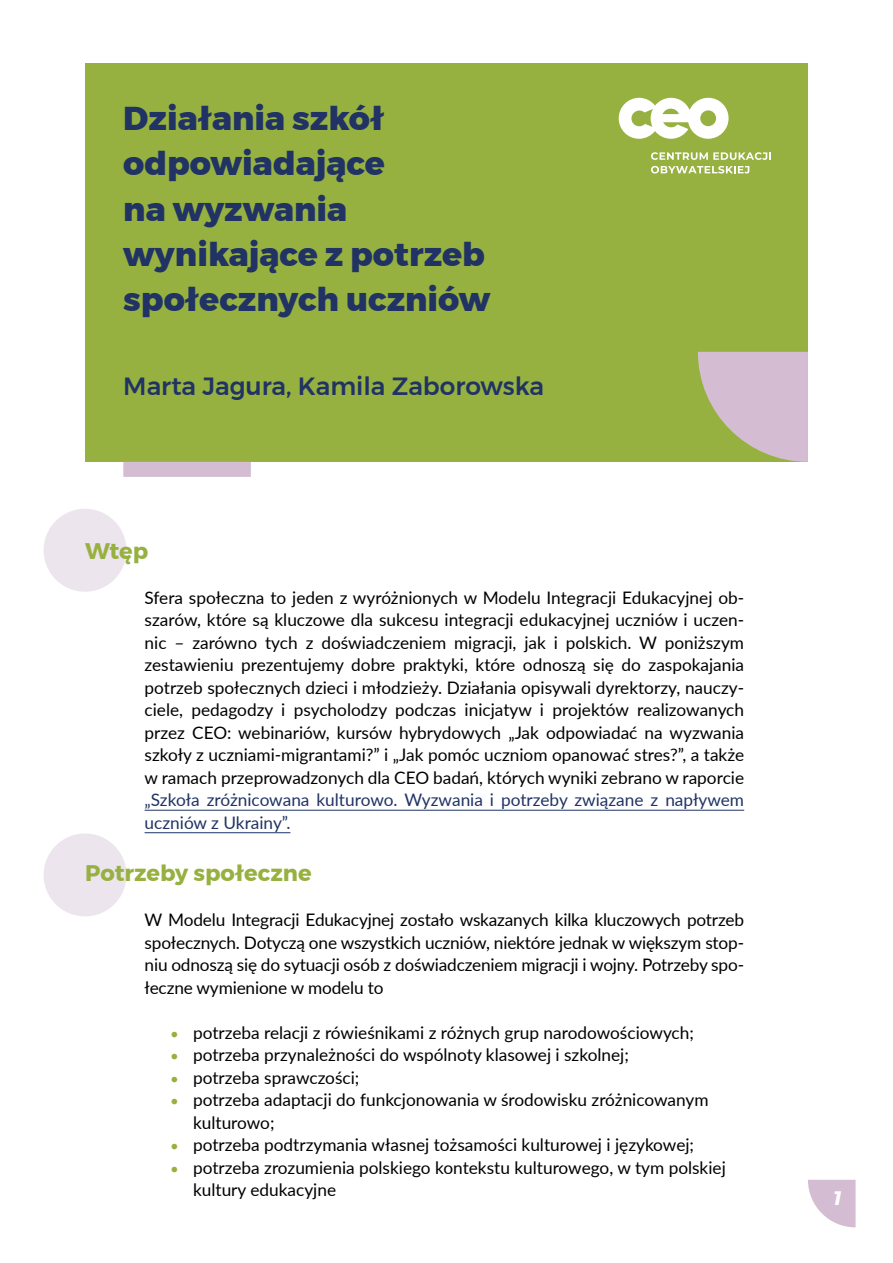
<style>
.page{position:relative;width:893px;height:1263px;background:#fff}
.page>*{position:absolute;margin:0;border:0;box-sizing:border-box;transform-origin:0 0}
.tekst01{font:800 33px "Montserrat";color:#203364}
.tekst01-2{font:500 24.9px "Montserrat";color:#203364}
.tytul{font:700 22.5px "Montserrat";color:#97b141}
.t1{font:italic 700 19.5px "Montserrat";color:#fff}
.tekst01-3{font:17.25px/22.5px "Lato";letter-spacing:-.01em;color:#000;text-align:justify}
.bollety{font:17.25px/22.5px "Lato";color:#000}
.s1{color:#203364}
.s2{font-size:15px;color:#97b141}
</style>
<div class="page">
<svg style="left:808px;top:1180px;width:48px;height:47px"></svg>
<div style="left:85px;top:64px;width:723px;height:398px;background:#97b141"></div>
<svg style="left:619px;top:98px;width:110px;height:41px"></svg>
<svg style="left:651px;top:152px;width:120px;height:8px"></svg>
<svg style="left:651px;top:166px;width:98px;height:7px"></svg>
<div style="left:123px;top:462px;width:128px;height:15px;background:#d4bdd3"></div>
<svg style="left:698px;top:352px;width:110px;height:110px"></svg>
<div style="left:44px;top:509px;width:82px;height:83px;background:#ede5ee;border-radius:50%"></div>
<div style="left:44px;top:833px;width:82px;height:83px;background:#ede5ee;border-radius:50%"></div>
<hr style="left:145px;top:810px;width:599px;height:1px;background:#203364">
<hr style="left:145px;top:832px;width:145px;height:1px;background:#203364">
<p class="tekst01" style="left:123px;top:91px;width:263px">Działania szkół</p>
<p class="tekst01" style="left:123px;top:137px;width:263px">odpowiadające</p>
<p class="tekst01" style="left:123px;top:182px;width:225px">na wyzwania</p>
<p class="tekst01" style="left:123px;top:227px;width:363px">wynikające z potrzeb</p>
<p class="tekst01" style="left:123px;top:273px;width:369px">społecznych uczniów</p>
<p class="tekst01-2" style="left:123px;top:366px;width:422px">Marta Jagura, Kamila Zaborowska</p>
<p class="tytul" style="left:85px;top:533px;width:65px">Wtęp</p>
<p class="tekst01-3" style="left:145px;top:585px;width:601px">Sfera społeczna to jeden z wyróżnionych w Modelu Integracji Edukacyjnej ob&shy;szarów, które są kluczowe dla sukcesu integracji edukacyjnej uczniów i uczen&shy;nic – zarówno tych z doświadczeniem migracji, jak i polskich. W poniższym zestawieniu prezentujemy dobre praktyki, które odnoszą się do zaspokajania potrzeb społecznych dzieci i młodzieży. Działania opisywali dyrektorzy, nauczy&shy;ciele, pedagodzy i psycholodzy podczas inicjatyw i projektów realizowanych przez CEO: webinariów, kursów hybrydowych „Jak odpowiadać na wyzwania szkoły z uczniami-migrantami?” i „Jak pomóc uczniom opanować stres?”, a także w ramach przeprowadzonych dla CEO badań, których wyniki zebrano w raporcie <span class="s1">„Szkoła zróżnicowana kulturowo. Wyzwania i potrzeby związane z napływem uczniów z Ukrainy”.</span></p>
<p class="tytul" style="left:85px;top:855px;width:228px">Potrzeby społeczne</p>
<p class="tekst01-3" style="left:145px;top:908px;width:601px">W Modelu Integracji Edukacyjnej zostało wskazanych kilka kluczowych potrzeb społecznych. Dotyczą one wszystkich uczniów, niektóre jednak w większym stop&shy;niu odnoszą się do sytuacji osób z doświadczeniem migracji i wojny. Potrzeby spo&shy;łeczne wymienione w modelu to</p>
<p class="bollety" style="left:170px;top:1020px;width:525px"><span class="s2">•</span> potrzeba relacji z rówieśnikami z różnych grup narodowościowych;</p>
<p class="bollety" style="left:170px;top:1043px;width:460px"><span class="s2">•</span> potrzeba przynależności do wspólnoty klasowej i szkolnej;</p>
<p class="bollety" style="left:170px;top:1065px;width:191px"><span class="s2">•</span> potrzeba sprawczości;</p>
<p class="bollety" style="left:193px;top:1088px;width:517px;text-indent:-23px"><span class="s2">•</span> potrzeba adaptacji do funkcjonowania w środowisku zróżnicowanym kulturowo;</p>
<p class="bollety" style="left:170px;top:1133px;width:525px"><span class="s2">•</span> potrzeba podtrzymania własnej tożsamości kulturowej i językowej;</p>
<p class="bollety" style="left:170px;top:1155px;width:557px"><span class="s2">•</span> potrzeba zrozumienia polskiego kontekstu kulturowego, w tym polskiej</p>
<p class="bollety" style="left:193px;top:1178px;width:145px">kultury edukacyjne</p>
<p class="t1" style="left:833px;top:1182px;width:10px">1</p>
</div>
